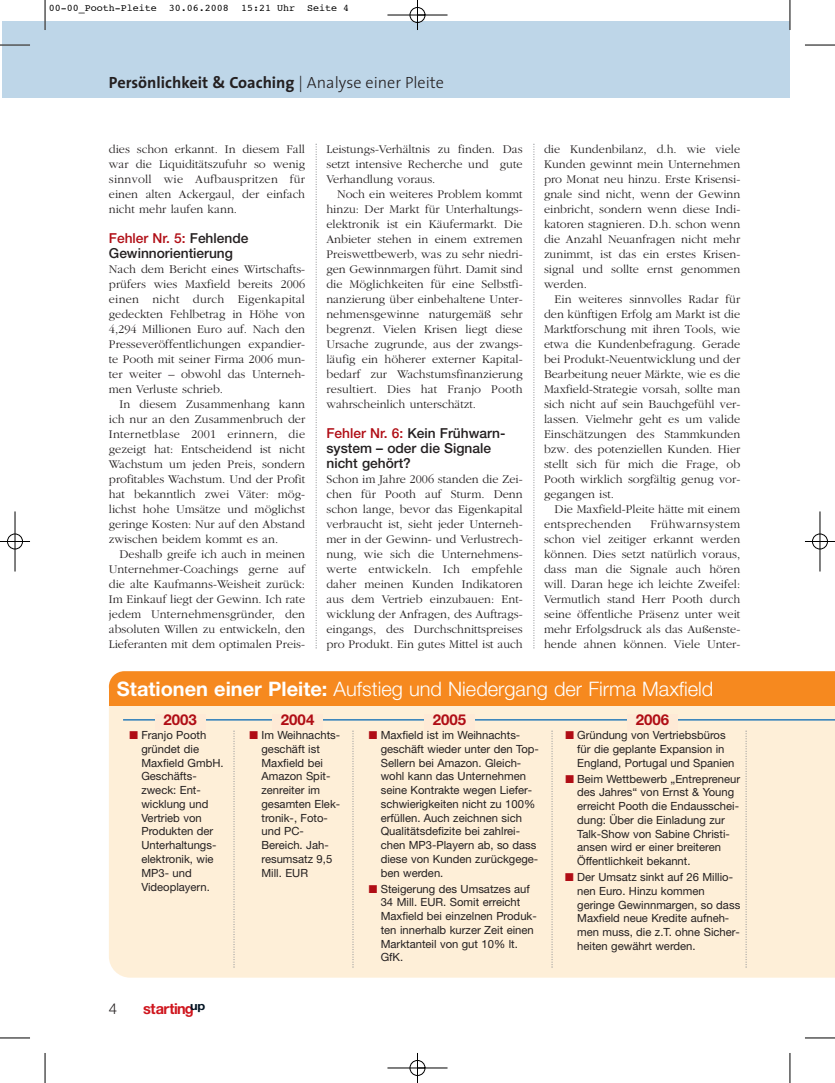
<style>
.page{position:relative;width:835px;height:1083px;background:#fff}
.page>*{position:absolute;margin:0;border:0;box-sizing:border-box;transform-origin:0 0}
.t1{font:300 20px "Helvetica Neue LT";color:#fff}
.t2{font:700 16.25px "The Sans";color:#231f20}
.t3{font:700 15px "Helvetica Neue LT";color:#b00d15}
.t4{font:700 15px "Helvetica Neue LT";letter-spacing:-.03em;color:#cf151d}
.t5{font:300 15px "Helvetica Neue LT";color:#231f20}
.t6{font:500 13.75px/15px "Helvetica Neue LT";color:#231f20}
.t7{font:300 12.25px/15px "Garamond";color:#231f20;text-align:justify}
.t8{font:11.25px/13.8px "Helvetica Neue LT";color:#231f20}
.t9{font:10px "Courier";color:#000}
.s1{font-weight:300}
.s2{color:#b00d15}
.s3{font-weight:700}
</style>
<div class="page">
<div style="left:2px;top:21px;width:787px;height:77px;background:#bed6e8"></div>
<svg style="left:315px;top:144px;width:1px;height:504px"></svg>
<svg style="left:533px;top:144px;width:1px;height:504px"></svg>
<div style="left:109px;top:705px;width:725px;height:272px;background:#feefd8"></div>
<div style="left:109px;top:671px;width:725px;height:16px;background:#f6891f"></div>
<div style="left:109px;top:687px;width:725px;height:18px;background:#f6891f"></div>
<hr style="left:123px;top:719px;width:711px;height:1px;background:#0166b3">
<div style="left:155px;top:714px;width:50px;height:16px;background:#feead6"></div>
<div style="left:272px;top:714px;width:50px;height:16px;background:#feead6"></div>
<div style="left:424px;top:714px;width:50px;height:16px;background:#feead6"></div>
<div style="left:627px;top:714px;width:50px;height:16px;background:#feead6"></div>
<svg style="left:233px;top:730px;width:1px;height:237px"></svg>
<svg style="left:352px;top:730px;width:1px;height:237px"></svg>
<svg style="left:551px;top:730px;width:1px;height:237px"></svg>
<svg style="left:745px;top:730px;width:1px;height:237px"></svg>
<hr style="left:45px;top:0;width:1px;height:30px;background:#000">
<hr style="left:0;top:45px;width:30px;height:1px;background:#000">
<hr style="left:789px;top:0;width:1px;height:30px;background:#000">
<hr style="left:804px;top:45px;width:30px;height:1px;background:#000">
<hr style="left:45px;top:1052px;width:1px;height:30px;background:#000">
<hr style="left:0;top:1037px;width:30px;height:1px;background:#000">
<hr style="left:789px;top:1052px;width:1px;height:30px;background:#000">
<hr style="left:804px;top:1037px;width:30px;height:1px;background:#000">
<hr style="left:387px;top:15px;width:60px;height:1px;background:#000">
<hr style="left:387px;top:1067px;width:60px;height:1px;background:#000">
<hr style="left:15px;top:511px;width:1px;height:60px;background:#000">
<hr style="left:819px;top:511px;width:1px;height:60px;background:#000">
<hr style="left:417px;top:0;width:1px;height:30px;background:#000">
<hr style="left:417px;top:1052px;width:1px;height:30px;background:#000">
<hr style="left:0;top:541px;width:30px;height:1px;background:#000">
<hr style="left:804px;top:541px;width:30px;height:1px;background:#000">
<div style="left:409px;top:7px;width:16px;height:16px;border:1px solid #000;border-radius:50%"></div>
<div style="left:409px;top:1059px;width:16px;height:16px;border:1px solid #000;border-radius:50%"></div>
<div style="left:7px;top:533px;width:16px;height:16px;border:1px solid #000;border-radius:50%"></div>
<div style="left:811px;top:533px;width:16px;height:16px;border:1px solid #000;border-radius:50%"></div>
<p class="t9" style="left:49px;top:4px;width:302px">00-00_Pooth-Pleite 30.06.2008 15:21 Uhr Seite 4</p>
<h2 class="t2" style="left:109px;top:74px;width:336px">Persönlichkeit &amp; Coaching <span class="s1">| Analyse einer Pleite</span></h2>
<p class="t7" style="left:109px;top:143px;width:198px">dies schon erkannt. In diesem Fall war die Liquiditätszufuhr so wenig sinnvoll wie Aufbauspritzen für einen alten Ackergaul, der einfach nicht mehr laufen kann.</p>
<p class="t6" style="left:109px;top:233px;width:141px"><span class="s2">Fehler Nr. 5:</span> Fehlende<br>Gewinnorientierung</p>
<p class="t7" style="left:109px;top:263px;width:198px">Nach dem Bericht eines Wirtschafts&shy;prüfers wies Maxfield bereits 2006 einen nicht durch Eigenkapital gedeckten Fehlbetrag in Höhe von 4,294 Millionen Euro auf. Nach den Presseveröffentlichungen expandier&shy;te Pooth mit seiner Firma 2006 mun&shy;ter weiter – obwohl das Unterneh&shy;men Verluste schrieb.</p>
<p class="t7" style="left:109px;top:397px;width:198px;text-indent:11px">In diesem Zusammenhang kann ich nur an den Zusammenbruch der Internetblase 2001 erinnern, die gezeigt hat: Entscheidend ist nicht Wachstum um jeden Preis, sondern profitables Wachstum. Und der Profit hat bekanntlich zwei Väter: mög&shy;lichst hohe Umsätze und möglichst geringe Kosten: Nur auf den Abstand zwischen beidem kommt es an.</p>
<p class="t7" style="left:109px;top:547px;width:198px;text-indent:11px">Deshalb greife ich auch in meinen Unternehmer-Coachings gerne auf die alte Kaufmanns-Weisheit zurück:<br>Im Einkauf liegt der Gewinn. Ich rate jedem Unternehmensgründer, den absoluten Willen zu entwickeln, den Lieferanten mit dem optimalen Preis-</p>
<p class="t7" style="left:326px;top:143px;width:198px">Leistungs-Verhältnis zu finden. Das setzt intensive Recherche und gute Verhandlung voraus.</p>
<p class="t7" style="left:326px;top:188px;width:198px;text-indent:11px">Noch ein weiteres Problem kommt hinzu: Der Markt für Unterhaltungs&shy;elektronik ist ein Käufermarkt. Die Anbieter stehen in einem extremen Preiswettbewerb, was zu sehr niedri&shy;gen Gewinnmargen führt. Damit sind die Möglichkeiten für eine Selbstfi&shy;nanzierung über einbehaltene Unter&shy;nehmensgewinne naturgemäß sehr begrenzt. Vielen Krisen liegt diese Ursache zugrunde, aus der zwangs&shy;läufig ein höherer externer Kapital&shy;bedarf zur Wachstumsfinanzierung resultiert. Dies hat Franjo Pooth wahrscheinlich unterschätzt.</p>
<p class="t6" style="left:326px;top:427px;width:180px"><span class="s2">Fehler Nr. 6:</span> Kein Frühwarn&shy;system – oder die Signale nicht gehört?</p>
<p class="t7" style="left:326px;top:472px;width:198px">Schon im Jahre 2006 standen die Zei&shy;chen für Pooth auf Sturm. Denn schon lange, bevor das Eigenkapital verbraucht ist, sieht jeder Unterneh&shy;mer in der Gewinn- und Verlustrech&shy;nung, wie sich die Unternehmens&shy;werte entwickeln. Ich empfehle daher meinen Kunden Indikatoren aus dem Vertrieb einzubauen: Ent&shy;wicklung der Anfragen, des Auftrags&shy;eingangs, des Durchschnittspreises pro Produkt. Ein gutes Mittel ist auch</p>
<p class="t7" style="left:543px;top:143px;width:198px">die Kundenbilanz, d.h. wie viele Kunden gewinnt mein Unternehmen pro Monat neu hinzu. Erste Krisensi&shy;gnale sind nicht, wenn der Gewinn einbricht, sondern wenn diese Indi&shy;katoren stagnieren. D.h. schon wenn die Anzahl Neuanfragen nicht mehr zunimmt, ist das ein erstes Krisen&shy;signal und sollte ernst genommen werden.</p>
<p class="t7" style="left:543px;top:292px;width:198px;text-indent:11px">Ein weiteres sinnvolles Radar für den künftigen Erfolg am Markt ist die Marktforschung mit ihren Tools, wie etwa die Kundenbefragung. Gerade bei Produkt-Neuentwicklung und der Bearbeitung neuer Märkte, wie es die Maxfield-Strategie vorsah, sollte man sich nicht auf sein Bauchgefühl ver&shy;lassen. Vielmehr geht es um valide Einschätzungen des Stammkunden bzw. des potenziellen Kunden. Hier stellt sich für mich die Frage, ob Pooth wirklich sorgfältig genug vor&shy;gegangen ist.</p>
<p class="t7" style="left:543px;top:502px;width:198px;text-indent:11px">Die Maxfield-Pleite hätte mit einem entsprechenden</p>
<p class="t7" style="left:543px;top:517px;width:198px;text-indent:106px">Frühwarnsystem schon viel zeitiger erkannt werden können. Dies setzt natürlich voraus, dass man die Signale auch hören will. Daran hege ich leichte Zweifel:<br>Vermutlich stand Herr Pooth durch seine öffentliche Präsenz unter weit mehr Erfolgsdruck als das Außenste&shy;hende ahnen können. Viele Unter-</p>
<h1 class="t1" style="left:117px;top:681px;width:597px"><span class="s3">Stationen einer Pleite:</span> Aufstieg und Niedergang der Firma Maxfield</h1>
<p class="t3" style="left:163px;top:714px;width:35px">2003</p>
<p class="t3" style="left:281px;top:714px;width:35px">2004</p>
<p class="t3" style="left:432px;top:714px;width:35px">2005</p>
<p class="t3" style="left:635px;top:714px;width:35px">2006</p>
<p class="t8" style="left:141px;top:729px;width:84px;text-indent:-12px"><span class="s2">■</span> Franjo Pooth gründet die<br>Maxfield GmbH.<br>Geschäfts&shy;zweck: Ent&shy;wicklung und<br>Vertrieb von<br>Produkten der<br>Unterhaltungs&shy;elektronik, wie<br>MP3- und<br>Videoplayern.</p>
<p class="t8" style="left:261px;top:729px;width:80px;text-indent:-12px"><span class="s2">■</span> Im Weihnachts&shy;geschäft ist<br>Maxfield bei<br>Amazon Spit&shy;zenreiter im gesamten Elek&shy;tronik-, Foto&shy;und PC-<br>Bereich. Jah&shy;resumsatz 9,5<br>Mill. EUR</p>
<p class="t8" style="left:380px;top:729px;width:160px;text-indent:-12px"><span class="s2">■</span> Maxfield ist im Weihnachts&shy;geschäft wieder unter den Top-<br>Sellern bei Amazon. Gleich&shy;wohl kann das Unternehmen seine Kontrakte wegen Liefer&shy;schwierigkeiten nicht zu 100% erfüllen. Auch zeichnen sich<br>Qualitätsdefizite bei zahlrei&shy;chen MP3-Playern ab, so dass diese von Kunden zurückgege&shy;ben werden.</p>
<p class="t8" style="left:577px;top:729px;width:158px;text-indent:-12px"><span class="s2">■</span> Gründung von Vertriebsbüros für die geplante Expansion in<br>England, Portugal und Spanien</p>
<p class="t8" style="left:577px;top:772px;width:164px;text-indent:-12px"><span class="s2">■</span> Beim Wettbewerb „Entrepreneur des Jahres“ von Ernst &amp; Young erreicht Pooth die Endausschei&shy;dung: Über die Einladung zur<br>Talk-Show von Sabine Christi&shy;ansen wird er einer breiteren<br>Öffentlichkeit bekannt.</p>
<p class="t8" style="left:577px;top:871px;width:164px;text-indent:-12px"><span class="s2">■</span> Der Umsatz sinkt auf 26 Millio&shy;nen Euro. Hinzu kommen geringe Gewinnmargen, so dass<br>Maxfield neue Kredite aufneh&shy;men muss, die z.T. ohne Sicher&shy;heiten gewährt werden.</p>
<p class="t8" style="left:380px;top:882px;width:157px;text-indent:-12px"><span class="s2">■</span> Steigerung des Umsatzes auf<br>34 Mill. EUR. Somit erreicht<br>Maxfield bei einzelnen Produk&shy;ten innerhalb kurzer Zeit einen<br>Marktanteil von gut 10% lt.<br>GfK.</p>
<p class="t5" style="left:109px;top:1003px;width:10px">4</p>
<p class="t4" style="left:143px;top:1003px;width:64px">starting<sup>up</sup></p>
</div>
